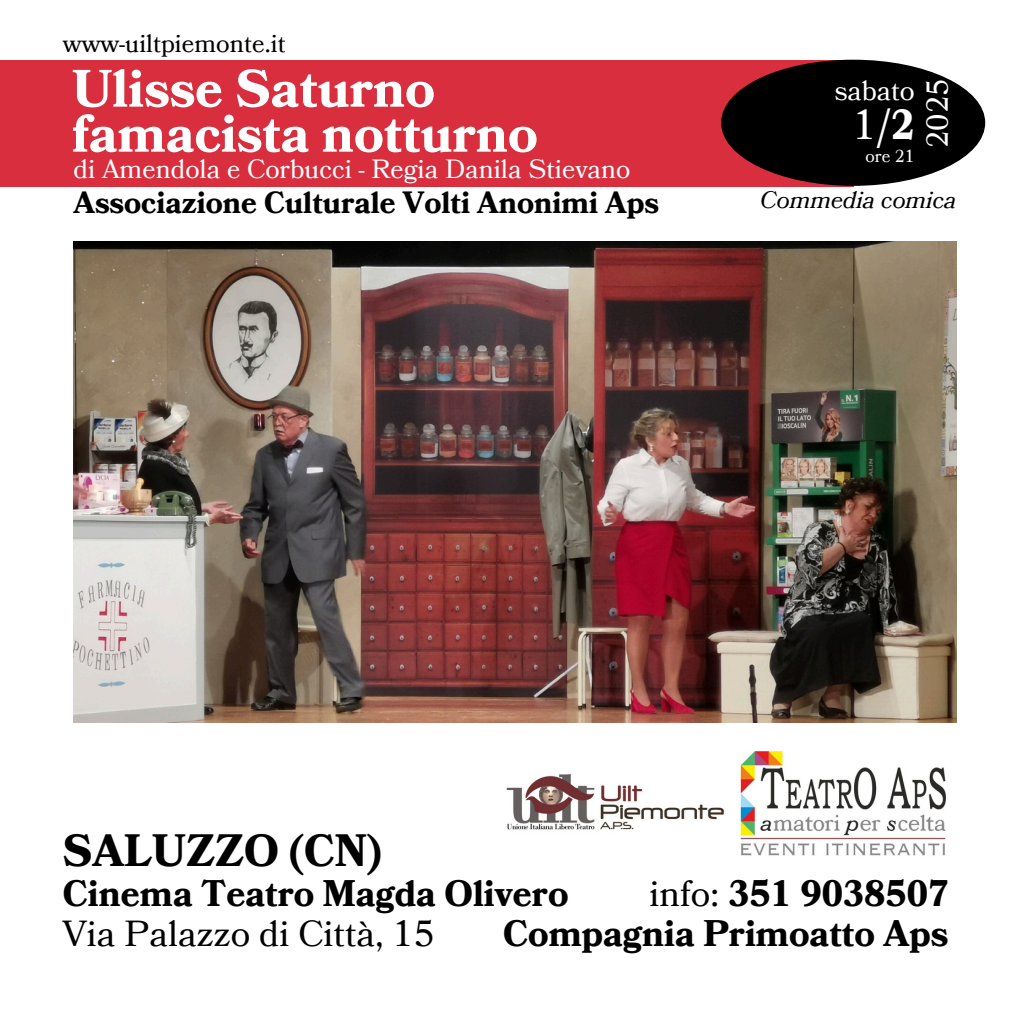
<style>
.page{position:relative;width:1013px;height:1013px;background:#fff}
.page>*{position:absolute;margin:0;border:0;box-sizing:border-box;transform-origin:0 0}
.t1{font:700 52.5px/45px "Bookmania";color:#fff}
.t2{font:700 44.12px "Bookmania";color:#000}
.t3{font:700 41.25px "Bookmania";color:#fff}
.t4{font:700 36px "Bookmania";color:#000}
.t5{font:36px "Bookmania";color:#000}
.t6{font:700 30px "Bookmania";color:#000}
.t7{font:30px "Bookmania";color:#fff}
.t8{font:27.5px "Bookmania";color:#fff}
.t9{font:26.25px "Bookmania";color:#fff}
.t10{font:25px "Bookmania";color:#000}
.t11{font:italic 23.75px "Bookmania";color:#000}
.t12{font:17.25px "Bookmania";color:#fff}
.s1{font-weight:400}
</style>
<div class="page">
<div style="left:0;top:60px;width:853px;height:126px;background:#d82e3e"></div>
<div style="left:721px;top:60px;width:264px;height:126px;background:#000;border-radius:50%"></div>
<img style="left:506px;top:773px;width:219px;height:57px">
<img style="left:740px;top:751px;width:206px;height:105px">
<img style="left:74px;top:242px;width:882px;height:480px">
<p class="t10" style="left:63px;top:27px;width:224px">www-uiltpiemonte.it</p>
<h3 class="t1" style="left:72px;top:68px;width:467px">Ulisse Saturno famacista notturno</h3>
<p class="t8" style="left:834px;top:72px;width:82px">sabato</p>
<p class="t7" style="left:917px;top:148px;width:71px;rotate:-90deg">2025</p>
<p class="t3" style="left:852px;top:97px;width:63px"><span class="s1">1</span>/2</p>
<p class="t12" style="left:865px;top:144px;width:51px">ore 21</p>
<p class="t9" style="left:74px;top:152px;width:558px">di Amendola e Corbucci - Regia Danila Stievano</p>
<p class="t6" style="left:74px;top:183px;width:587px">Associazione Culturale Volti Anonimi Aps</p>
<p class="t11" style="left:760px;top:184px;width:198px">Commedia comica</p>
<p class="t2" style="left:63px;top:821px;width:320px">SALUZZO (CN)</p>
<p class="t4" style="left:63px;top:869px;width:507px">Cinema Teatro Magda Olivero</p>
<p class="t4" style="left:649px;top:869px;width:301px"><span class="s1">info:</span> 351 9038507</p>
<p class="t5" style="left:63px;top:909px;width:373px">Via Palazzo di Città, 15</p>
<p class="t4" style="left:503px;top:909px;width:446px">Compagnia Primoatto Aps</p>
</div>
